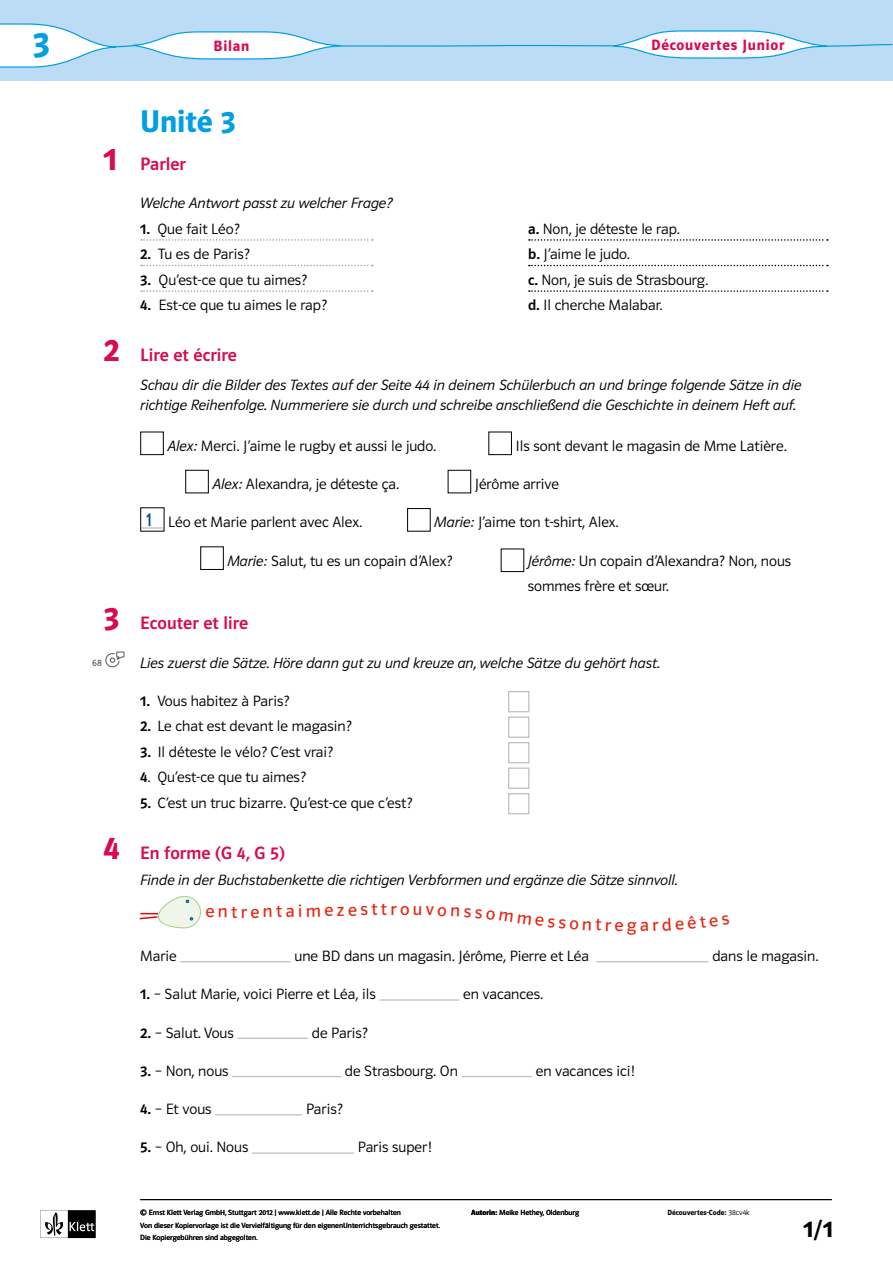
<style>
.page{position:relative;width:893px;height:1263px;background:#fff}
.page>*{position:absolute;margin:0;border:0;box-sizing:border-box;transform-origin:0 0}
.cda6_Kapitelnummer{font:36px "Polo ST11 K Hfett";color:#009fe3}
.SB6_Kapitelnummer{font:36px "Polo ST11 K Hfett";color:#009fe3}
.t1{font:33px "Polo ST11 K Hfett";color:#d60b52}
.t2{font:31.5px "Polo ST11 K Hfett";color:#009fe3}
.t3{font:24px "Polo ST11 K Hfett";color:#000}
.t4{font:700 19.5px "Tekton";color:#004f9f}
.cda6_Titel_Aufgabe{font:18px "Polo ST11 K Krftg";letter-spacing:.005em;color:#d60b52}
.cda6_text{font:18px "Polo ST11 K Buch";color:#e52713}
.cda6_text-2{font:18px "Polo ST11 K Krftg";letter-spacing:.005em;color:#d60b52}
.cda6_text-3{font:15px/25.5px "Polo ST11 K Leicht";color:#000}
.cda6_text-4{font:15px/19.5px "Polo ST11 K Leicht Kursiv";color:#000}
.cda6_Arbeitsanweisun{font:15px "Polo ST11 K Leicht Kursiv";color:#000}
.SB6_Kolumnentitel{font:15px "Polo ST11 K Hfett";letter-spacing:.05em;color:#d60b52}
.t5{font:9.75px "Polo ST11 K Buch";color:#575756}
.PDF{font:7.5px/12.8px "Polo ST11 K Buch";color:#000}
.PDF-2{font:7.5px "Polo ST11 K Hfett";color:#000}
.s1{font-family:"Polo ST11 K Krftg"}
.s2{font-family:"Polo ST11 K Leicht Kursiv"}
.s3{font-family:"Polo ST11 K Hfett"}
.s4{font-family:"Polo ST11 K Leicht"}
</style>
<div class="page">
<svg style="left:40px;top:1210px;width:56px;height:28px"></svg>
<hr style="left:140px;top:1199px;width:692px;height:1px;background:#000">
<svg style="left:141px;top:239px;width:232px;height:2px"></svg>
<svg style="left:141px;top:265px;width:232px;height:1px"></svg>
<svg style="left:141px;top:290px;width:232px;height:2px"></svg>
<svg style="left:529px;top:239px;width:299px;height:2px"></svg>
<svg style="left:529px;top:265px;width:299px;height:1px"></svg>
<svg style="left:529px;top:290px;width:299px;height:2px"></svg>
<div style="left:140px;top:432px;width:24px;height:23px;border:1px solid #000"></div>
<div style="left:488px;top:432px;width:24px;height:23px;border:1px solid #000"></div>
<div style="left:185px;top:470px;width:24px;height:23px;border:1px solid #000"></div>
<div style="left:448px;top:470px;width:23px;height:23px;border:1px solid #000"></div>
<hr style="left:141px;top:527px;width:23px;height:2px;background:#bcbcbc">
<div style="left:407px;top:508px;width:24px;height:23px;border:1px solid #000"></div>
<div style="left:200px;top:546px;width:24px;height:24px;border:1px solid #000"></div>
<div style="left:508px;top:691px;width:21px;height:21px;background:#fff;border:1px solid #bcbcbc"></div>
<div style="left:508px;top:716px;width:21px;height:22px;background:#fff;border:1px solid #bcbcbc"></div>
<div style="left:508px;top:742px;width:21px;height:21px;background:#fff;border:1px solid #bcbcbc"></div>
<div style="left:508px;top:767px;width:21px;height:22px;background:#fff;border:1px solid #bcbcbc"></div>
<div style="left:508px;top:793px;width:21px;height:21px;background:#fff;border:1px solid #bcbcbc"></div>
<hr style="left:180px;top:961px;width:111px;height:1px;background:#bcbcbc">
<hr style="left:596px;top:961px;width:113px;height:1px;background:#bcbcbc">
<hr style="left:379px;top:999px;width:80px;height:1px;background:#bcbcbc">
<hr style="left:238px;top:1038px;width:70px;height:1px;background:#bcbcbc">
<hr style="left:232px;top:1076px;width:109px;height:1px;background:#bcbcbc">
<hr style="left:462px;top:1076px;width:70px;height:1px;background:#bcbcbc">
<hr style="left:215px;top:1114px;width:87px;height:1px;background:#bcbcbc">
<hr style="left:252px;top:1152px;width:102px;height:2px;background:#bcbcbc">
<svg style="left:105px;top:651px;width:20px;height:17px"></svg>
<div style="left:0;top:0;width:893px;height:81px;background:#bcdbf4"></div>
<svg style="left:0;top:23px;width:893px;height:45px"></svg>
<svg style="left:139px;top:896px;width:62px;height:32px"></svg>
<p class="SB6_Kapitelnummer" style="left:33px;top:24px;width:19px">3</p>
<p class="SB6_Kolumnentitel" style="left:214px;top:37px;width:37px">Bilan</p>
<p class="SB6_Kolumnentitel" style="left:651px;top:36px;width:135px">Découvertes Junior</p>
<p class="cda6_Kapitelnummer" style="left:34px;top:26px;width:17px">1</p>
<p class="SB6_Kolumnentitel" style="left:680px;top:40px;width:135px">Découvertes Junior</p>
<p class="t1" style="left:103px;top:140px;width:15px">1</p>
<p class="t1" style="left:103px;top:331px;width:18px">2</p>
<p class="t1" style="left:103px;top:599px;width:18px">3</p>
<p class="t5" style="left:92px;top:657px;width:11px">68</p>
<p class="t1" style="left:103px;top:829px;width:18px">4</p>
<p class="t2" style="left:140px;top:103px;width:97px">Unité 3</p>
<p class="cda6_Titel_Aufgabe" style="left:140px;top:154px;width:47px">Parler</p>
<p class="cda6_text-4" style="left:140px;top:194px;width:254px">Welche Antwort passt zu welcher Frage?</p>
<p class="cda6_text-3" style="left:140px;top:216px;width:101px"><span class="s1">1.</span> Que fait Léo?</p>
<p class="cda6_text-3" style="left:528px;top:216px;width:153px"><span class="s1">a.</span> Non, je déteste le rap.</p>
<p class="cda6_text-3" style="left:140px;top:242px;width:111px"><span class="s1">2.</span> Tu es de Paris?</p>
<p class="cda6_text-3" style="left:528px;top:242px;width:103px"><span class="s1">b.</span> J’aime le judo.</p>
<p class="cda6_text-3" style="left:140px;top:267px;width:168px"><span class="s1">3.</span> Qu’est-ce que tu aimes?</p>
<p class="cda6_text-3" style="left:528px;top:267px;width:181px"><span class="s1">c.</span> Non, je suis de Strasbourg.</p>
<p class="cda6_text-3" style="left:140px;top:293px;width:188px"><span class="s1">4.</span> Est-ce que tu aimes le rap?</p>
<p class="cda6_text-3" style="left:528px;top:293px;width:136px"><span class="s1">d.</span> Il cherche Malabar.</p>
<p class="cda6_Titel_Aufgabe" style="left:140px;top:346px;width:98px">Lire et écrire</p>
<p class="cda6_text-4" style="left:140px;top:376px;width:662px">Schau dir die Bilder des Textes auf der Seite 44 in deinem Schülerbuch an und bringe folgende Sätze in die richtige Reihenfolge. Nummeriere sie durch und schreibe anschließend die Geschichte in deinem Heft auf.</p>
<p class="cda6_text-3" style="left:167px;top:433px;width:270px"><span class="s2">Alex:</span> Merci. J’aime le rugby et aussi le judo.</p>
<p class="cda6_text-3" style="left:515px;top:433px;width:273px">Ils sont devant le magasin de Mme Latière.</p>
<p class="cda6_text-3" style="left:212px;top:471px;width:188px"><span class="s2">Alex:</span> Alexandra, je déteste ça.</p>
<p class="cda6_text-3" style="left:475px;top:471px;width:86px">Jérôme arrive</p>
<p class="t4" style="left:146px;top:507px;width:8px">1</p>
<p class="cda6_text-3" style="left:168px;top:510px;width:196px">Léo et Marie parlent avec Alex.</p>
<p class="cda6_text-3" style="left:434px;top:510px;width:186px"><span class="s2">Marie:</span> J’aime ton t-shirt, Alex.</p>
<p class="cda6_text-3" style="left:227px;top:548px;width:226px"><span class="s2">Marie:</span> Salut, tu es un copain d’Alex?</p>
<p class="cda6_text-3" style="left:528px;top:548px;width:265px"><span class="s2">Jérôme:</span> Un copain d’Alexandra? Non, nous sommes frère et sœur.</p>
<p class="cda6_Titel_Aufgabe" style="left:140px;top:613px;width:109px">Ecouter et lire</p>
<p class="cda6_text-4" style="left:140px;top:653px;width:521px">Lies zuerst die Sätze. Höre dann gut zu und kreuze an, welche Sätze du gehört hast.</p>
<p class="cda6_text-3" style="left:140px;top:688px;width:150px"><span class="s1">1.</span> Vous habitez à Paris?</p>
<p class="cda6_text-3" style="left:140px;top:714px;width:213px"><span class="s1">2.</span> Le chat est devant le magasin?</p>
<p class="cda6_text-3" style="left:140px;top:739px;width:194px"><span class="s1">3.</span> Il déteste le vélo? C’est vrai?</p>
<p class="cda6_text-3" style="left:140px;top:765px;width:167px"><span class="s1">4</span>. Qu’est-ce que tu aimes?</p>
<p class="cda6_text-3" style="left:140px;top:790px;width:273px"><span class="s1">5.</span> C’est un truc bizarre. Qu’est-ce que c’est?</p>
<p class="cda6_text-2" style="left:140px;top:843px;width:146px">En forme (G 4, G 5)</p>
<p class="cda6_Arbeitsanweisun" style="left:140px;top:871px;width:539px">Finde in der Buchstabenkette die richtigen Verbformen und ergänze die Sätze sinnvoll.</p>
<p class="cda6_text" style="left:231px;top:902px;width:17px">tr</p>
<p class="cda6_text" style="left:250px;top:902px;width:129px;rotate:-1deg">entaimezest</p>
<p class="cda6_text" style="left:381px;top:899px;width:30px">tro</p>
<p class="cda6_text" style="left:627px;top:915px;width:11px">g</p>
<p class="cda6_text-3" style="left:140px;top:943px;width:38px">Marie</p>
<p class="cda6_text-3" style="left:294px;top:943px;width:296px">une BD dans un magasin. Jérôme, Pierre et Léa</p>
<p class="cda6_text-3" style="left:712px;top:943px;width:107px">dans le magasin.</p>
<p class="cda6_text-3" style="left:140px;top:982px;width:237px"><span class="s1">1.</span> – Salut Marie, voici Pierre et Léa, ils</p>
<p class="cda6_text-3" style="left:463px;top:982px;width:82px">en vacances.</p>
<p class="cda6_text-3" style="left:140px;top:1020px;width:95px"><span class="s1">2.</span> – Salut. Vous</p>
<p class="cda6_text-3" style="left:312px;top:1020px;width:57px">de Paris?</p>
<p class="cda6_text-3" style="left:140px;top:1058px;width:90px"><span class="s1">3.</span> – Non, nous</p>
<p class="cda6_text-3" style="left:345px;top:1058px;width:115px">de Strasbourg. On</p>
<p class="cda6_text-3" style="left:536px;top:1058px;width:100px">en vacances ici!</p>
<p class="cda6_text-3" style="left:140px;top:1096px;width:73px"><span class="s1">4.</span> – Et vous</p>
<p class="cda6_text-3" style="left:306px;top:1096px;width:38px">Paris?</p>
<p class="cda6_text-3" style="left:140px;top:1135px;width:110px"><span class="s1">5.</span> – Oh, oui. Nous</p>
<p class="cda6_text-3" style="left:358px;top:1135px;width:75px">Paris super!</p>
<p class="PDF" style="left:140px;top:1206px;width:262px">© Ernst Klett Verlag GmbH, Stuttgart 2012 | www.klett.de | Alle Rechte vorbehalten</p>
<p class="PDF" style="left:140px;top:1219px;width:301px">Von dieser Kopiervorlage ist die Vervielfältigung für den eigenenUnterrichtsgebrauch gestattet.<br>Die Kopiergebühren sind abgegolten.</p>
<p class="PDF" style="left:471px;top:1206px;width:109px"><span class="s3">Autorin:</span> Meike Hethey, Oldenburg</p>
<p class="PDF-2" style="left:667px;top:1208px;width:84px">Découvertes-Code: <span class="s4">38cv4k</span></p>
<p class="t3" style="left:803px;top:1216px;width:31px">1/1</p>
</div>
